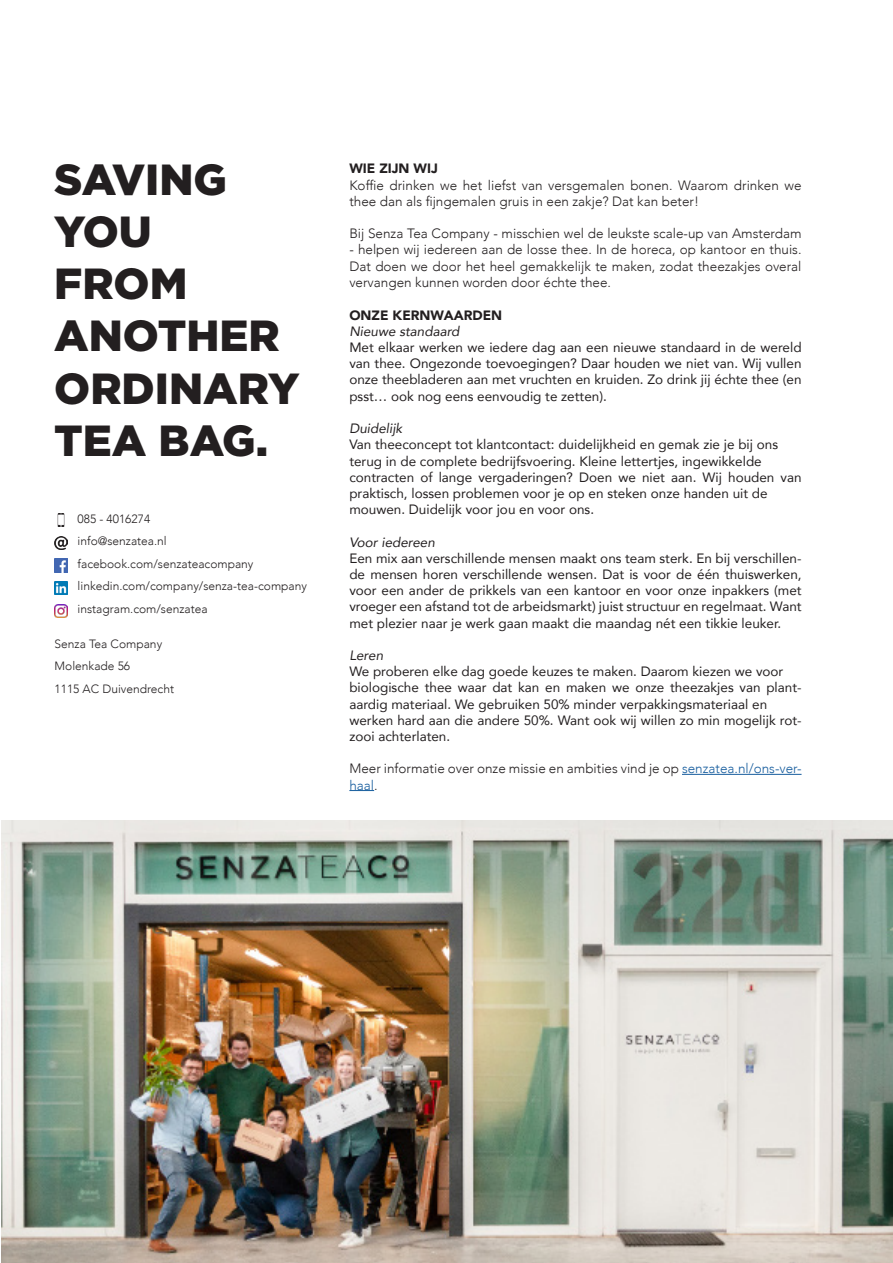
<style>
.page{position:relative;width:893px;height:1263px;background:#fff}
.page>*{position:absolute;margin:0;border:0;box-sizing:border-box;transform-origin:0 0}
.t1{font:900 43.5px/52.2px "Gotham HTF";color:#231f20}
.t2{font:13.5px/16.2px "Avenir";color:#231f20}
.t3{font:300 13.5px/16.2px "Avenir";color:#231f20}
.t4{font:italic 13.5px "Avenir";color:#231f20}
.t5{font:900 13.5px "Avenir";color:#231f20}
.t6{font:300 12px "Avenir";color:#231f20}
.s1{color:#175d9e}
</style>
<div class="page">
<hr style="left:682px;top:774px;width:119px;height:1px;background:#175d9e">
<svg style="left:349px;top:790px;width:25px;height:1px"></svg>
<svg style="left:54px;top:559px;width:13px;height:13px"></svg>
<img style="left:54px;top:581px;width:14px;height:14px">
<svg style="left:55px;top:604px;width:13px;height:13px"></svg>
<svg style="left:57px;top:513px;width:8px;height:13px"></svg>
<svg style="left:54px;top:536px;width:13px;height:13px"></svg>
<img style="left:2px;top:821px;width:891px;height:442px">
<p class="t1" style="left:54px;top:152px;width:174px">SAVING<br>YOU</p>
<p class="t1" style="left:54px;top:257px;width:135px">FROM</p>
<p class="t1" style="left:54px;top:309px;width:247px">ANOTHER<br>ORDINARY<br>TEA BAG.</p>
<p class="t6" style="left:78px;top:511px;width:74px">085 - 4016274</p>
<p class="t6" style="left:78px;top:534px;width:91px">info@senzatea.nl</p>
<p class="t6" style="left:78px;top:556px;width:177px">facebook.com/senzateacompany</p>
<p class="t6" style="left:78px;top:579px;width:231px">linkedin.com/company/senza-tea-company</p>
<p class="t6" style="left:78px;top:601px;width:132px">instagram.com/senzatea</p>
<p class="t6" style="left:55px;top:636px;width:109px">Senza Tea Company</p>
<p class="t6" style="left:55px;top:659px;width:77px">Molenkade 56</p>
<p class="t6" style="left:55px;top:681px;width:121px">1115 AC Duivendrecht</p>
<p class="t5" style="left:349px;top:157px;width:90px">WIE ZIJN WIJ</p>
<p class="t3" style="left:349px;top:177px;width:454px">Koffie drinken we het liefst van versgemalen bonen. Waarom drinken we thee dan als fijngemalen gruis in een zakje? Dat kan beter!</p>
<p class="t3" style="left:349px;top:225px;width:454px">Bij Senza Tea Company - misschien wel de leukste scale-up van Amsterdam</p>
<p class="t3" style="left:349px;top:242px;width:454px;text-align:justify">- helpen wij iedereen aan de losse thee. In de horeca, op kantoor en thuis.<br>Dat doen we door het heel gemakkelijk te maken, zodat theezakjes overal vervangen kunnen worden door échte thee.</p>
<p class="t5" style="left:349px;top:303px;width:154px">ONZE KERNWAARDEN</p>
<p class="t4" style="left:349px;top:323px;width:112px">Nieuwe standaard</p>
<p class="t2" style="left:349px;top:339px;width:454px;text-align:justify">Met elkaar werken we iedere dag aan een nieuwe standaard in de wereld van thee. Ongezonde toevoegingen? Daar houden we niet van. Wij vullen onze theebladeren aan met vruchten en kruiden. Zo drink jij échte thee (en psst… ook nog eens eenvoudig te zetten).</p>
<p class="t4" style="left:349px;top:420px;width:54px">Duidelijk</p>
<p class="t2" style="left:349px;top:436px;width:430px">Van theeconcept tot klantcontact: duidelijkheid en gemak zie je bij ons</p>
<p class="t2" style="left:349px;top:452px;width:414px">terug in de complete bedrijfsvoering. Kleine lettertjes, ingewikkelde</p>
<p class="t2" style="left:349px;top:468px;width:454px">contracten of lange vergaderingen? Doen we niet aan. Wij houden van praktisch, lossen problemen voor je op en steken onze handen uit de</p>
<p class="t2" style="left:349px;top:501px;width:246px">mouwen. Duidelijk voor jou en voor ons.</p>
<p class="t4" style="left:349px;top:533px;width:87px">Voor iedereen</p>
<p class="t2" style="left:349px;top:549px;width:454px;text-align:justify">Een mix aan verschillende mensen maakt ons team sterk. En bij verschillen&shy;de mensen horen verschillende wensen. Dat is voor de één thuiswerken, voor een ander de prikkels van een kantoor en voor onze inpakkers (met vroeger een afstand tot de arbeidsmarkt) juist structuur en regelmaat. Want met plezier naar je werk gaan maakt die maandag nét een tikkie leuker.</p>
<p class="t4" style="left:349px;top:647px;width:35px">Leren</p>
<p class="t2" style="left:349px;top:663px;width:435px">We proberen elke dag goede keuzes te maken. Daarom kiezen we voor</p>
<p class="t2" style="left:349px;top:679px;width:454px">biologische thee waar dat kan en maken we onze theezakjes van plant&shy;aardig materiaal. We gebruiken 50% minder verpakkingsmateriaal en</p>
<p class="t2" style="left:349px;top:711px;width:454px">werken hard aan die andere 50%. Want ook wij willen zo min mogelijk rot&shy;zooi achterlaten.</p>
<p class="t3" style="left:349px;top:761px;width:454px">Meer informatie over onze missie en ambities vind je op <span class="s1">senzatea.nl/ons-ver&shy;haal</span>.</p>
</div>
